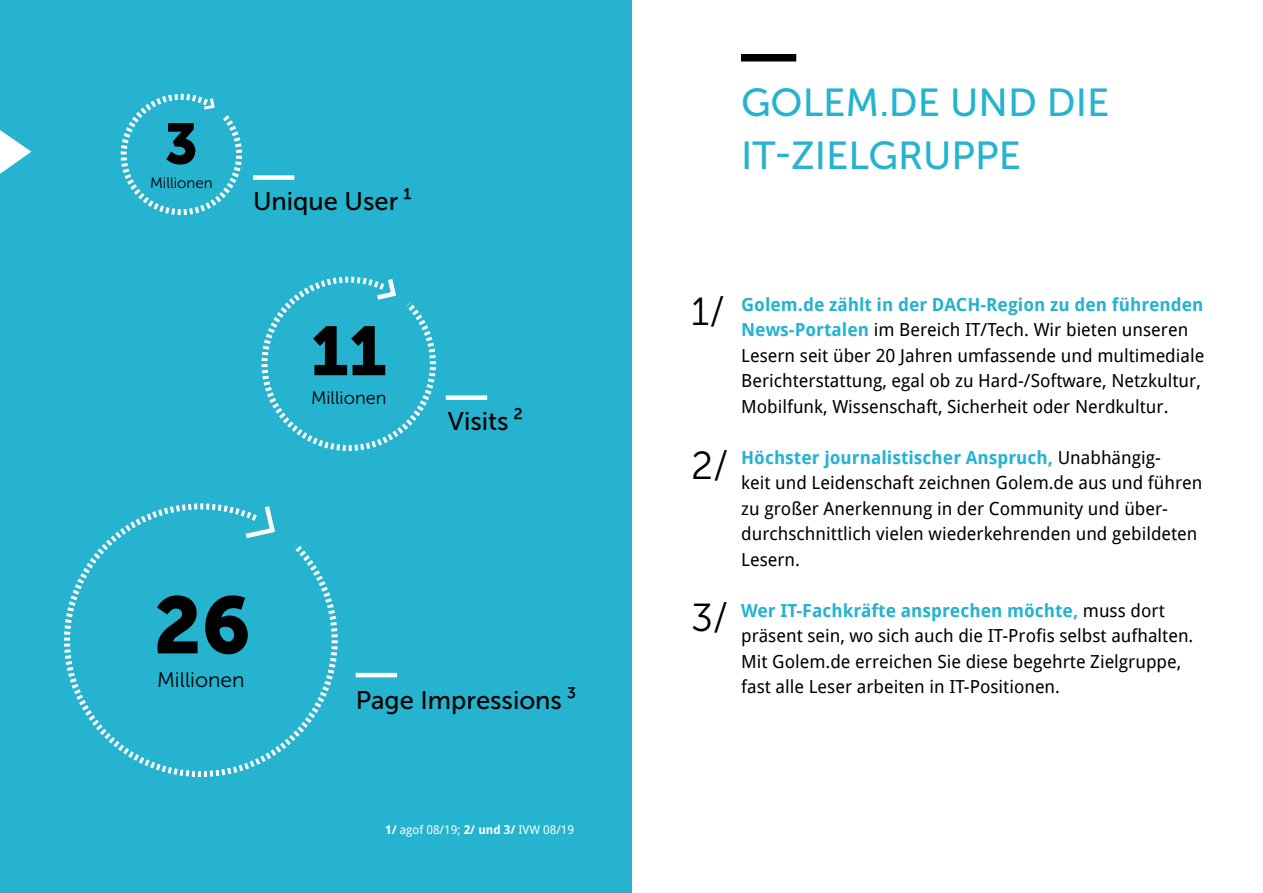
<style>
.page{position:relative;width:1263px;height:893px;background:#fff}
.page>*{position:absolute;margin:0;border:0;box-sizing:border-box;transform-origin:0 0}
.t1{font:79.8px "Museo Sans 900";color:#000}
.t2{font:68.7px "Museo Sans 900";color:#000}
.t3{font:57px "Museo Sans 900";color:#000}
.t4{font:39px/52.5px "Museo Sans 500";color:#25b3cf}
.t5{font:39px "Museo Sans 300";color:#000}
.t6{font:25.5px "Museo Sans 500";color:#000}
.t7{font:21px "Museo Sans 300";color:#000}
.t8{font:18px/25.5px "Droid Sans";color:#000}
.t9{font:18px "Museo Sans 300";color:#000}
.t10{font:15px "Museo Sans 300";color:#000}
.t11{font:12px "Droid Sans";color:#fff}
.s1{font-weight:700}
.s2{font-weight:700;color:#25b3cf}
</style>
<div class="page">
<div style="left:0;top:0;width:631px;height:893px;background:#25b3cf"></div>
<div style="left:741px;top:54px;width:55px;height:8px;background:#000"></div>
<svg style="left:0;top:130px;width:31px;height:44px"></svg>
<svg style="left:120px;top:93px;width:122px;height:123px"></svg>
<svg style="left:64px;top:503px;width:274px;height:275px"></svg>
<svg style="left:241px;top:503px;width:37px;height:38px"></svg>
<svg style="left:261px;top:276px;width:175px;height:175px"></svg>
<div style="left:253px;top:175px;width:41px;height:5px;background:#fff"></div>
<div style="left:446px;top:395px;width:41px;height:5px;background:#fff"></div>
<hr style="left:356px;top:673px;width:41px;height:4px;background:#fff">
<h3 class="t3" style="left:165px;top:112px;width:35px">3</h3>
<p class="t10" style="left:150px;top:175px;width:64px">Millionen</p>
<h3 class="t6" style="left:253px;top:188px;width:161px">U nique User ¹</h3>
<h2 class="t2" style="left:311px;top:312px;width:78px">11</h2>
<p class="t9" style="left:311px;top:388px;width:77px">Millionen</p>
<h3 class="t6" style="left:448px;top:408px;width:76px">Visits ²</h3>
<h1 class="t1" style="left:154px;top:580px;width:99px">26</h1>
<p class="t7" style="left:157px;top:668px;width:89px">Millionen</p>
<h3 class="t6" style="left:356px;top:686px;width:222px">Page I mpressions ³</h3>
<p class="t11" style="left:385px;top:821px;width:190px"><span class="s1">1/</span> agof 08/19; <span class="s1">2/ und 3/</span> IVW 08/19</p>
<h3 class="t4" style="left:741px;top:77px;width:364px">Golem.de und die<br>IT-Zielgruppe</h3>
<h3 class="t5" style="left:691px;top:291px;width:35px">1/</h3>
<h3 class="t5" style="left:691px;top:444px;width:39px">2/</h3>
<h3 class="t5" style="left:691px;top:597px;width:39px">3/</h3>
<p class="t8" style="left:741px;top:291px;width:465px"><span class="s2">Golem.de zählt in der DACH-Region zu den führenden News-Portalen</span> im Bereich IT/Tech. Wir bieten unseren Lesern seit über 20 Jahren umfassende und multimediale Berichterstattung, egal ob zu Hard-/Software, Netzkultur, Mobilfunk, Wissenschaft, Sicherheit oder Nerdkultur.</p>
<p class="t8" style="left:741px;top:444px;width:463px"><span class="s2">Höchster journalistischer Anspruch,</span> Unabhängig-<br>keit und Leidenschaft zeichnen Golem.de aus und führen zu großer Anerkennung in der Community und über&shy;durchschnittlich vielen wiederkehrenden und gebildeten Lesern.</p>
<p class="t8" style="left:741px;top:597px;width:454px"><span class="s2">Wer IT-Fachkräfte ansprechen möchte,</span> muss dort präsent sein, wo sich auch die IT-Profis selbst aufhalten.<br>Mit Golem.de erreichen Sie diese begehrte Zielgruppe, fast alle Leser arbeiten in IT-Positionen.</p>
</div>
